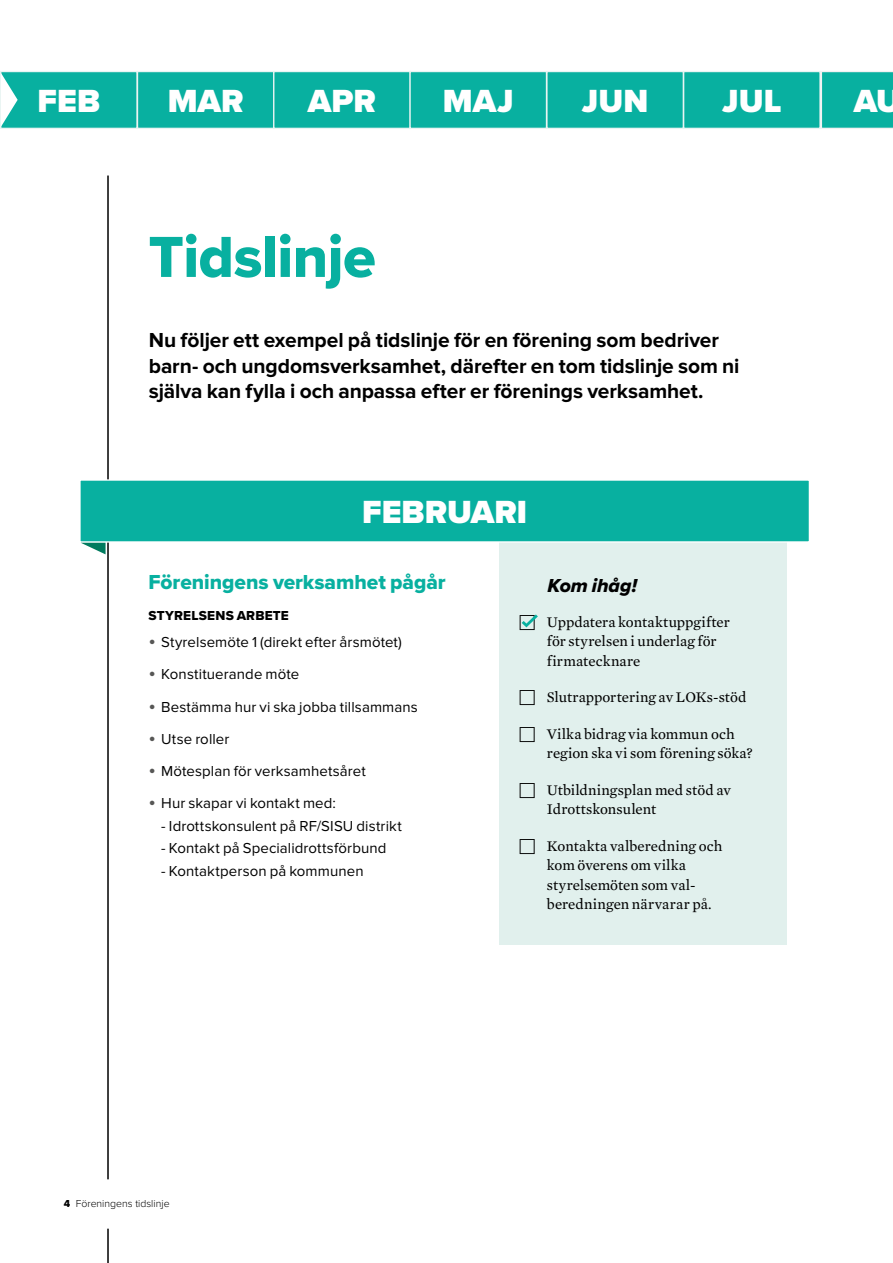
<style>
.page{position:relative;width:893px;height:1263px;background:#fff}
.page>*{position:absolute;margin:0;border:0;box-sizing:border-box;transform-origin:0 0}
.t1{font:60px "Proxima Nova Extrabld";letter-spacing:-.01em;color:#08b0a0}
.t2{font:900 33.15px "Proxima Nova";color:#fff}
.t3{font:700 21px/25.5px "Proxima Nova";letter-spacing:-.005em;color:#000}
.t4{font:21px "Proxima Nova Extrabld";color:#08b0a0}
.t5{font:19.5px "Proxima Nova Extrabld It";color:#000}
.t6{font:15px/19.5px "Mercury Text G2";letter-spacing:.005em;color:#000}
.t7{font:15px "Proxima Nova";letter-spacing:.005em;color:#000}
.t8{font:13.5px "Proxima Nova Extrabld";letter-spacing:.015em;color:#000}
.t9{font:300 10.5px "Proxima Nova";color:#000}
.s1{font-size:21px;color:#575756}
.s2{font-family:"Proxima Nova Extrabld";font-weight:400}
</style>
<div class="page">
<hr style="left:107px;top:176px;width:2px;height:1003px;background:#000">
<hr style="left:107px;top:1229px;width:2px;height:34px;background:#000">
<div style="left:499px;top:542px;width:288px;height:403px;background:#e1f0ed"></div>
<div style="left:80px;top:480px;width:729px;height:62px;background:#08b0a0"></div>
<div style="left:79px;top:479px;width:731px;height:64px;border:1px solid #fff"></div>
<svg style="left:81px;top:543px;width:25px;height:11px"></svg>
<div style="left:1px;top:72px;width:136px;height:56px;background:#08b0a0"></div>
<div style="left:0;top:71px;width:138px;height:58px;border:1px solid #e8f4f2"></div>
<div style="left:137px;top:72px;width:137px;height:56px;background:#08b0a0"></div>
<div style="left:137px;top:71px;width:138px;height:58px;border:1px solid #e8f4f2"></div>
<div style="left:274px;top:72px;width:136px;height:56px;background:#08b0a0"></div>
<div style="left:273px;top:71px;width:138px;height:58px;border:1px solid #e8f4f2"></div>
<div style="left:410px;top:72px;width:136px;height:56px;background:#08b0a0"></div>
<div style="left:409px;top:71px;width:138px;height:58px;border:1px solid #e8f4f2"></div>
<div style="left:547px;top:72px;width:136px;height:56px;background:#08b0a0"></div>
<div style="left:546px;top:71px;width:138px;height:58px;border:1px solid #e8f4f2"></div>
<div style="left:684px;top:72px;width:136px;height:56px;background:#08b0a0"></div>
<div style="left:683px;top:71px;width:138px;height:58px;border:1px solid #e8f4f2"></div>
<svg style="left:1px;top:73px;width:17px;height:54px"></svg>
<svg style="left:821px;top:71px;width:72px;height:58px;background:#15b3a4"></svg>
<svg style="left:521px;top:614px;width:17px;height:14px"></svg>
<h2 class="t2" style="left:38px;top:76px;width:64px">FEB</h2>
<h2 class="t2" style="left:168px;top:76px;width:77px">MAR</h2>
<h2 class="t2" style="left:308px;top:76px;width:70px">APR</h2>
<h2 class="t2" style="left:443px;top:76px;width:73px">MAJ</h2>
<h2 class="t2" style="left:582px;top:76px;width:68px">JUN</h2>
<h2 class="t2" style="left:722px;top:76px;width:61px">JUL</h2>
<h2 class="t2" style="left:854px;top:76px;width:49px">AU</h2>
<h1 class="t1" style="left:148px;top:212px;width:229px">Tidslinje</h1>
<h3 class="t3" style="left:149px;top:328px;width:592px">Nu följer ett exempel på tidslinje för en förening som bedriver barn- och ungdomsverksamhet, därefter en tom tidslinje som ni själva kan fylla i och anpassa efter er förenings verksamhet.</h3>
<h2 class="t2" style="left:362px;top:487px;width:167px">FEBRUARI</h2>
<h3 class="t4" style="left:148px;top:566px;width:299px">Föreningens verksamhet pågår</h3>
<p class="t8" style="left:148px;top:605px;width:142px">STYRELSENS ARBETE</p>
<p class="t7" style="left:148px;top:633px;width:255px"><span class="s1">•</span> Styrelsemöte 1 (direkt efter årsmötet)</p>
<p class="t7" style="left:148px;top:666px;width:152px"><span class="s1">•</span> Konstituerande möte</p>
<p class="t7" style="left:148px;top:698px;width:271px"><span class="s1">•</span> Bestämma hur vi ska jobba tillsammans</p>
<p class="t7" style="left:148px;top:730px;width:82px"><span class="s1">•</span> Utse roller</p>
<p class="t7" style="left:148px;top:762px;width:219px"><span class="s1">•</span> Mötesplan för verksamhetsåret</p>
<p class="t7" style="left:148px;top:795px;width:189px"><span class="s1">•</span> Hur skapar vi kontakt med:</p>
<p class="t7" style="left:161px;top:817px;width:242px">- Idrottskonsulent på RF/SISU distrikt</p>
<p class="t7" style="left:161px;top:840px;width:227px">- Kontakt på Specialidrottsförbund</p>
<p class="t7" style="left:161px;top:862px;width:204px">- Kontaktperson på kommunen</p>
<h3 class="t5" style="left:548px;top:571px;width:91px">Kom ihåg!</h3>
<p class="t6" style="left:547px;top:612px;width:184px">Uppdatera kontaktuppgifter för styrelsen i underlag för firmatecknare</p>
<p class="t6" style="left:547px;top:687px;width:201px">Slutrapportering av LOKs-stöd</p>
<p class="t6" style="left:547px;top:724px;width:207px">Vilka bidrag via kommun och region ska vi som förening söka?</p>
<p class="t6" style="left:547px;top:780px;width:186px">Utbildningsplan med stöd av<br>Idrottskonsulent</p>
<p class="t6" style="left:547px;top:836px;width:177px">Kontakta valberedning och kom överens om vilka styrelsemöten som val&shy;beredningen närvarar på.</p>
<p class="t9" style="left:64px;top:1197px;width:107px"><span class="s2">4</span> Föreningens tidslinje</p>
</div>
